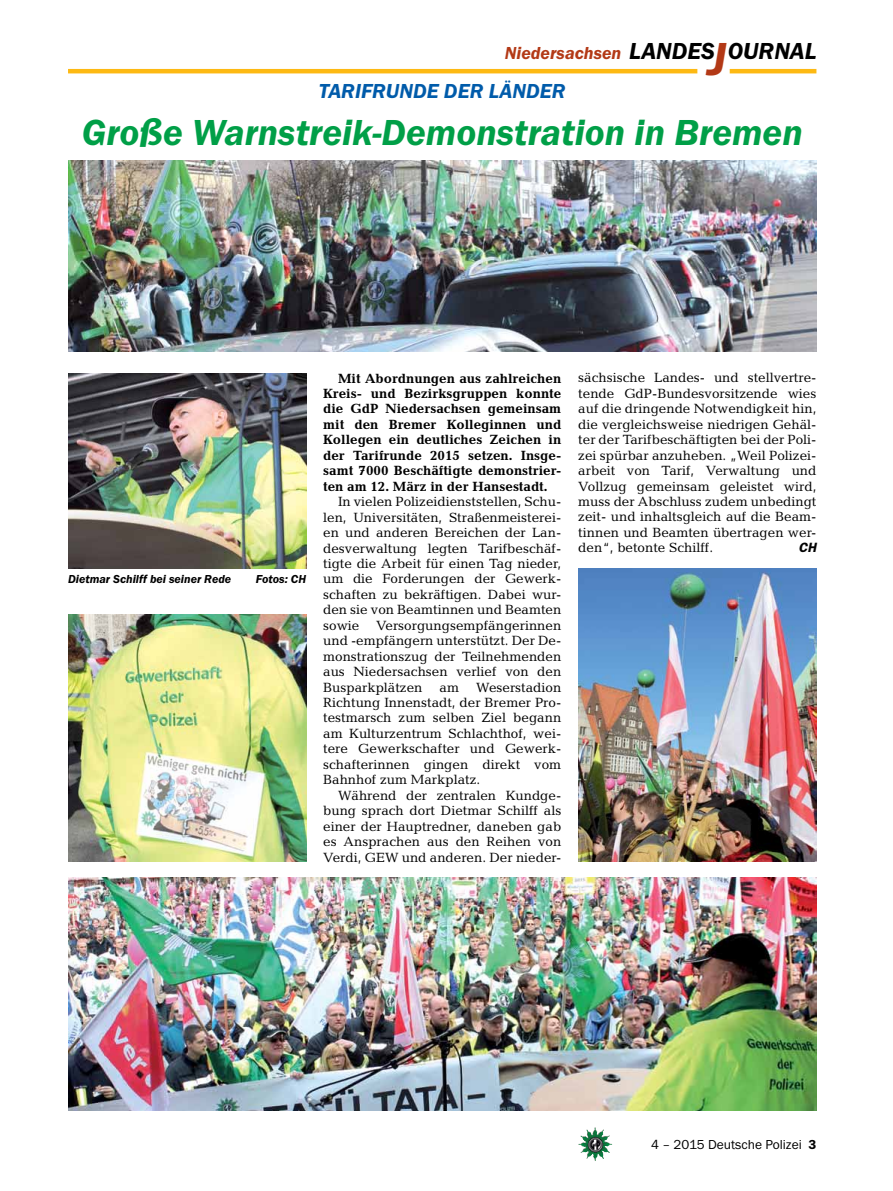
<style>
.page{position:relative;width:893px;height:1191px;background:#fff}
.page>*{position:absolute;margin:0;border:0;box-sizing:border-box;transform-origin:0 0}
.t1{font:italic 600 37.5px "Franklin Gothic Itc T";color:#009f47}
.t2{font:italic 600 24px "Franklin Gothic Itc T";color:#000}
.t3{font:italic 600 21px "Franklin Gothic Itc T";color:#005baa}
.t4{font:italic 600 18px "Franklin Gothic Itc T";color:#b33916}
.t5{font:13.5px/15.5px "Candida";color:#000;text-align:justify}
.t6{font:700 13.5px/15.5px "Candida";color:#000;text-align:justify}
.t7{font:13.5px "Franklin Gothic Itc T";color:#000}
.t8{font:italic 600 13.5px "Franklin Gothic";color:#000}
.t9{font:italic 600 12px "Franklin Gothic Itc T";color:#000}
.s1{font-size:48px;color:#b33916}
.s2{font-weight:600}
</style>
<div class="page">
<img style="left:578px;top:1127px;width:17px;height:25px">
<hr style="left:730px;top:69px;width:86px;height:4px;background:#fdb913">
<hr style="left:68px;top:69px;width:629px;height:4px;background:#fdb913">
<img style="left:68px;top:160px;width:748px;height:192px">
<img style="left:68px;top:877px;width:748px;height:233px">
<img style="left:68px;top:373px;width:238px;height:195px">
<img style="left:578px;top:568px;width:238px;height:293px">
<img style="left:68px;top:614px;width:238px;height:247px">
<h2 class="t2" style="left:629px;top:37px;width:189px">LANDES<span class="s1">J</span>OURNAL</h2>
<h3 class="t4" style="left:505px;top:42px;width:118px">Niedersachsen</h3>
<h3 class="t3" style="left:319px;top:79px;width:248px">TARIFRUNDE DER LÄNDER</h3>
<h1 class="t1" style="left:82px;top:110px;width:723px">Große Warnstreik-Demonstration in Bremen</h1>
<p class="t9" style="left:68px;top:572px;width:165px">Dietmar Schilff bei seiner Rede</p>
<p class="t9" style="left:256px;top:572px;width:52px">Fotos: CH</p>
<p class="t6" style="left:323px;top:370px;width:240px;text-indent:15px">Mit Abordnungen aus zahlreichen Kreis- und Bezirksgruppen konnte die GdP Niedersachsen gemeinsam mit den Bremer Kolleginnen und Kollegen ein deutliches Zeichen in der Tarifrunde 2015 setzen. Insge&shy;samt 7000 Beschäftigte demonstrier&shy;ten am 12. März in der Hansestadt.</p>
<p class="t5" style="left:323px;top:494px;width:240px;text-indent:15px">In vielen Polizeidienststellen, Schu&shy;len, Universitäten, Straßenmeisterei&shy;en und anderen Bereichen der Lan&shy;desverwaltung legten Tarifbeschäf&shy;tigte die Arbeit für einen Tag nieder, um die Forderungen der Gewerk&shy;schaften zu bekräftigen. Dabei wur&shy;den sie von Beamtinnen und Beamten sowie Versorgungsempfängerinnen und -empfängern unterstützt. Der De&shy;monstrationszug der Teilnehmenden aus Niedersachsen verlief von den Busparkplätzen</p>
<p class="t5" style="left:323px;top:679px;width:240px;text-indent:153px">Weserstadion Richtung Innenstadt, der Bremer Pro&shy;testmarsch zum selben Ziel begann am Kulturzentrum Schlachthof, wei&shy;tere Gewerkschafter und Gewerk&shy;schafterinnen gingen direkt vom Bahnhof zum Markplatz.</p>
<p class="t5" style="left:323px;top:787px;width:240px;text-indent:15px">Während der zentralen Kundge&shy;bung sprach dort Dietmar Schilff als einer der Hauptredner, daneben gab es Ansprachen aus den Reihen von Verdi, GEW und anderen. Der nieder-</p>
<p class="t5" style="left:439px;top:679px;width:21px">am</p>
<p class="t5" style="left:578px;top:370px;width:240px">sächsische Landes- und stellvertre&shy;tende GdP-Bundesvorsitzende wies auf die dringende Notwendigkeit hin, die vergleichsweise niedrigen Gehäl&shy;ter der Tarifbeschäftigten bei der Poli&shy;zei spürbar anzuheben. „Weil Polizei&shy;arbeit von Tarif, Verwaltung und Vollzug gemeinsam geleistet wird, muss der Abschluss zudem unbedingt zeit- und inhaltsgleich auf die Beam&shy;tinnen und Beamten übertragen wer&shy;den“, betonte Schilff.</p>
<p class="t8" style="left:799px;top:540px;width:19px">CH</p>
<p class="t7" style="left:651px;top:1136px;width:167px">4 – 2015 Deutsche Polizei <span class="s2">3</span></p>
</div>
